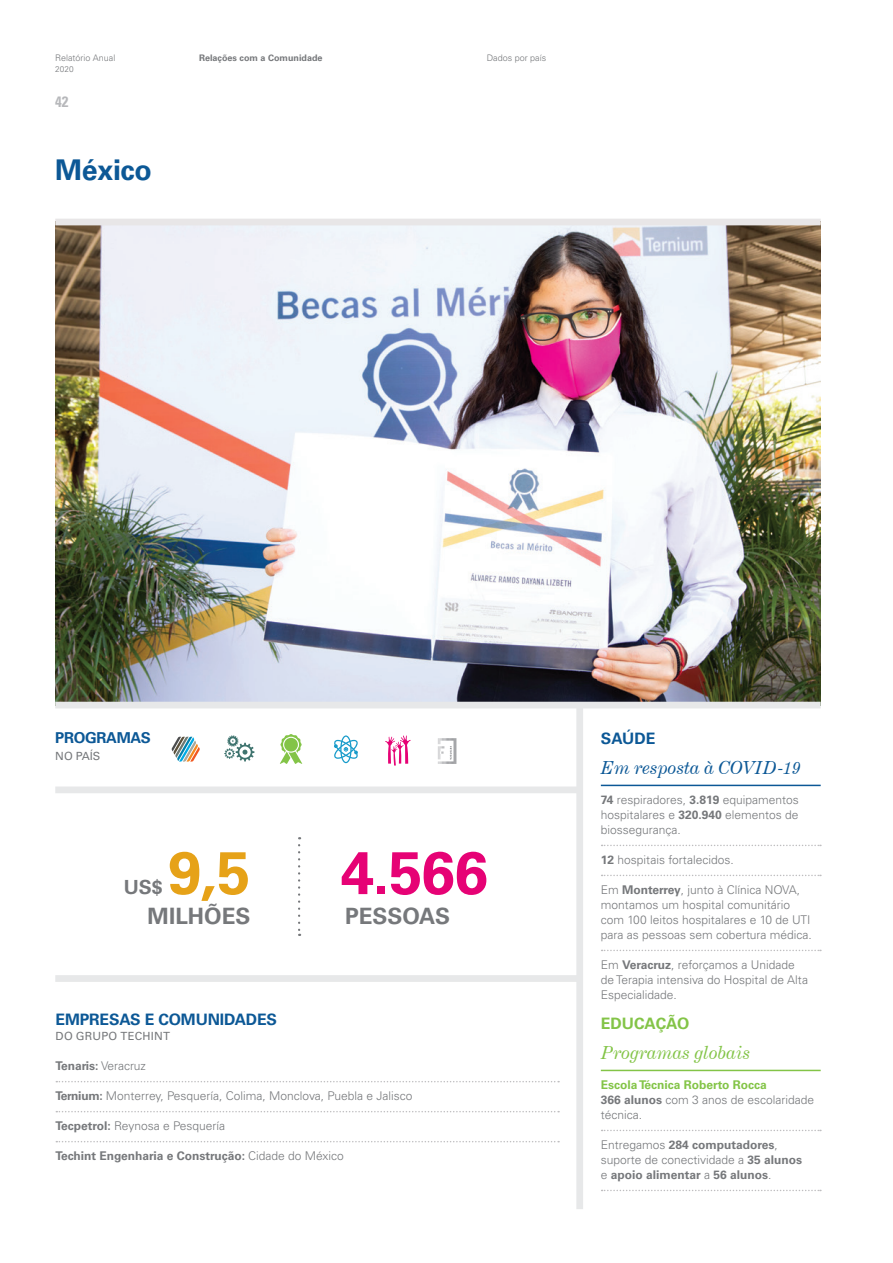
<style>
.page{position:relative;width:893px;height:1263px;background:#fff}
.page>*{position:absolute;margin:0;border:0;box-sizing:border-box;transform-origin:0 0}
.txt___texto_general{font:700 60px "Univers LT Std";color:#e60275}
.txt___texto_general-2{font:700 60px "Univers LT Std";color:#e6a218}
.txt___texto_general-3{font:700 28.5px "Univers LT Std";letter-spacing:-.01em;color:#0c5896}
.txt___texto_general-4{font:700 22.5px "Univers LT Std";color:#76787b}
.txt___texto_general-5{font:700 19.5px "Univers LT Std";color:#76787b}
.N2_Salud_COVID{font:italic 18px "Century Expanded BT";color:#0c5896}
.N2_Educaion_Global{font:italic 18px "Century Expanded BT";color:#83c447}
.N1_Cartel_comunida{font:700 15.75px "Univers LT Std";letter-spacing:-.01em;color:#0c5896}
.N1_Educacion{font:700 15.75px "Univers LT Std";color:#83c447}
.N1_Salud{font:700 15.75px "Univers LT Std";color:#0c5896}
.N1_Cartel_comunida-2{font:700 15px "Univers LT Std";letter-spacing:-.02em;color:#0c5896}
.t1{font:700 condensed 15px "Univers LT Std";color:#b7b8bb}
.N0_Txt_FactSheet{font:300 12px/15px "Univers LT Std";color:#76787b}
.txt___texto_general-6{font:300 12px "Univers LT Std";color:#76787b}
.N0_Txt_FactSheet-2{font:700 12px/15px "Univers LT Std";color:#76787b}
.txt___texto_general-7{font:700 12px "Univers LT Std";color:#76787b}
.N0_Txt_FactSheet-3{font:700 12px "Univers LT Std";color:#83c447}
.txt___texto_general-8{font:11.25px "Univers LT Std";letter-spacing:.015em;color:#76787b}
.t2{font:300 9px "Univers LT Std";color:#76787b}
.t3{font:700 9px "Univers LT Std";color:#76787b}
.t4{font:300 8.25px "Univers LT Std";color:#76787b}
.s1{font-weight:300}
.s2{font-weight:700}
</style>
<div class="page">
<svg style="left:298px;top:845px;width:2px;height:91px"></svg>
<svg style="left:56px;top:1081px;width:503px;height:1px"></svg>
<svg style="left:56px;top:1111px;width:503px;height:1px"></svg>
<svg style="left:56px;top:1141px;width:503px;height:1px"></svg>
<img style="left:55px;top:225px;width:766px;height:477px">
<div style="left:55px;top:219px;width:766px;height:6px;background:#e8e6e7"></div>
<div style="left:576px;top:703px;width:7px;height:506px;background:#e7e8e9"></div>
<div style="left:55px;top:975px;width:525px;height:7px;background:#e7e8e9"></div>
<div style="left:55px;top:786px;width:525px;height:7px;background:#e7e8e9"></div>
<svg style="left:172px;top:737px;width:28px;height:25px"></svg>
<svg style="left:280px;top:734px;width:22px;height:30px"></svg>
<svg style="left:224px;top:735px;width:30px;height:26px"></svg>
<svg style="left:385px;top:735px;width:26px;height:30px"></svg>
<svg style="left:438px;top:738px;width:18px;height:26px"></svg>
<svg style="left:334px;top:735px;width:24px;height:28px"></svg>
<div style="left:55px;top:702px;width:766px;height:6px;background:#e7e8e9"></div>
<hr style="left:601px;top:785px;width:220px;height:1px;background:#0c5896">
<svg style="left:602px;top:845px;width:219px;height:1px"></svg>
<svg style="left:602px;top:875px;width:219px;height:1px"></svg>
<svg style="left:602px;top:950px;width:219px;height:1px"></svg>
<hr style="left:601px;top:1070px;width:220px;height:1px;background:#83c447">
<svg style="left:602px;top:1130px;width:219px;height:1px"></svg>
<svg style="left:602px;top:1190px;width:219px;height:1px"></svg>
<p class="t3" style="left:199px;top:53px;width:125px">Relações com a Comunidade</p>
<p class="t2" style="left:55px;top:53px;width:62px">Relatório Anual</p>
<p class="t2" style="left:487px;top:53px;width:61px">Dados por país</p>
<p class="t4" style="left:55px;top:64px;width:20px">2020</p>
<p class="t1" style="left:55px;top:92px;width:15px">42</p>
<p class="txt___texto_general-3" style="left:55px;top:153px;width:98px">México</p>
<p class="N1_Cartel_comunida-2" style="left:55px;top:729px;width:97px">PROGRAMAS</p>
<p class="txt___texto_general-8" style="left:55px;top:749px;width:47px">NO PAÍS</p>
<p class="txt___texto_general-2" style="left:168px;top:838px;width:84px">9,5</p>
<p class="txt___texto_general-4" style="left:148px;top:903px;width:104px">MILHÕES</p>
<p class="txt___texto_general-5" style="left:124px;top:876px;width:40px">US$</p>
<p class="txt___texto_general" style="left:341px;top:838px;width:149px">4.566</p>
<p class="txt___texto_general-4" style="left:345px;top:903px;width:106px">PESSOAS</p>
<p class="N1_Cartel_comunida" style="left:56px;top:1011px;width:223px">EMPRESAS E COMUNIDADES</p>
<p class="txt___texto_general-8" style="left:56px;top:1030px;width:116px">DO GRUPO TECHINT</p>
<p class="txt___texto_general-7" style="left:56px;top:1059px;width:92px">Tenaris: <span class="s1">Veracruz</span></p>
<p class="txt___texto_general-6" style="left:56px;top:1089px;width:358px"><span class="s2">Ternium:</span> Monterrey, Pesquería, Colima, Monclova, Puebla e Jalisco</p>
<p class="txt___texto_general-6" style="left:56px;top:1119px;width:171px"><span class="s2">Tecpetrol:</span> Reynosa e Pesquería</p>
<p class="txt___texto_general-7" style="left:56px;top:1149px;width:290px">Techint Engenharia e Construção: <span class="s1">Cidade do México</span></p>
<p class="N1_Salud" style="left:601px;top:729px;width:56px">SAÚDE</p>
<p class="N2_Salud_COVID" style="left:601px;top:757px;width:202px">Em resposta à COVID-19</p>
<p class="N0_Txt_FactSheet" style="left:601px;top:792px;width:199px;text-align:justify"><span class="s2">74</span> respiradores, <span class="s2">3.819</span> equipamentos hospitalares e <span class="s2">320.940</span> elementos de biossegurança.</p>
<p class="N0_Txt_FactSheet" style="left:601px;top:852px;width:134px"><span class="s2">12</span> hospitais fortalecidos.</p>
<p class="N0_Txt_FactSheet" style="left:601px;top:882px;width:201px">Em <span class="s2">Monterrey</span>, junto à Clínica NOVA, montamos um hospital comunitário</p>
<p class="N0_Txt_FactSheet" style="left:601px;top:912px;width:213px">com 100 leitos hospitalares e 10 de UTI para as pessoas sem cobertura médica.</p>
<p class="N0_Txt_FactSheet" style="left:601px;top:957px;width:209px">Em <span class="s2">Veracruz</span>, reforçamos a Unidade de Terapia intensiva do Hospital de Alta<br>Especialidade.</p>
<p class="N1_Educacion" style="left:601px;top:1014px;width:90px">EDUCAÇÃO</p>
<p class="N2_Educaion_Global" style="left:601px;top:1042px;width:151px">Programas globais</p>
<p class="N0_Txt_FactSheet-3" style="left:601px;top:1078px;width:167px">Escola Técnica Roberto Rocca</p>
<p class="N0_Txt_FactSheet" style="left:601px;top:1092px;width:215px"><span class="s2">366 alunos</span> com 3 anos de escolaridade técnica.</p>
<p class="N0_Txt_FactSheet-2" style="left:601px;top:1137px;width:203px"><span class="s1">Entregamos</span> 284 computadores<span class="s1">, suporte de conectividade a</span> 35 alunos <span class="s1">e</span> apoio alimentar <span class="s1">a</span> 56 alunos<span class="s1">.</span></p>
</div>
